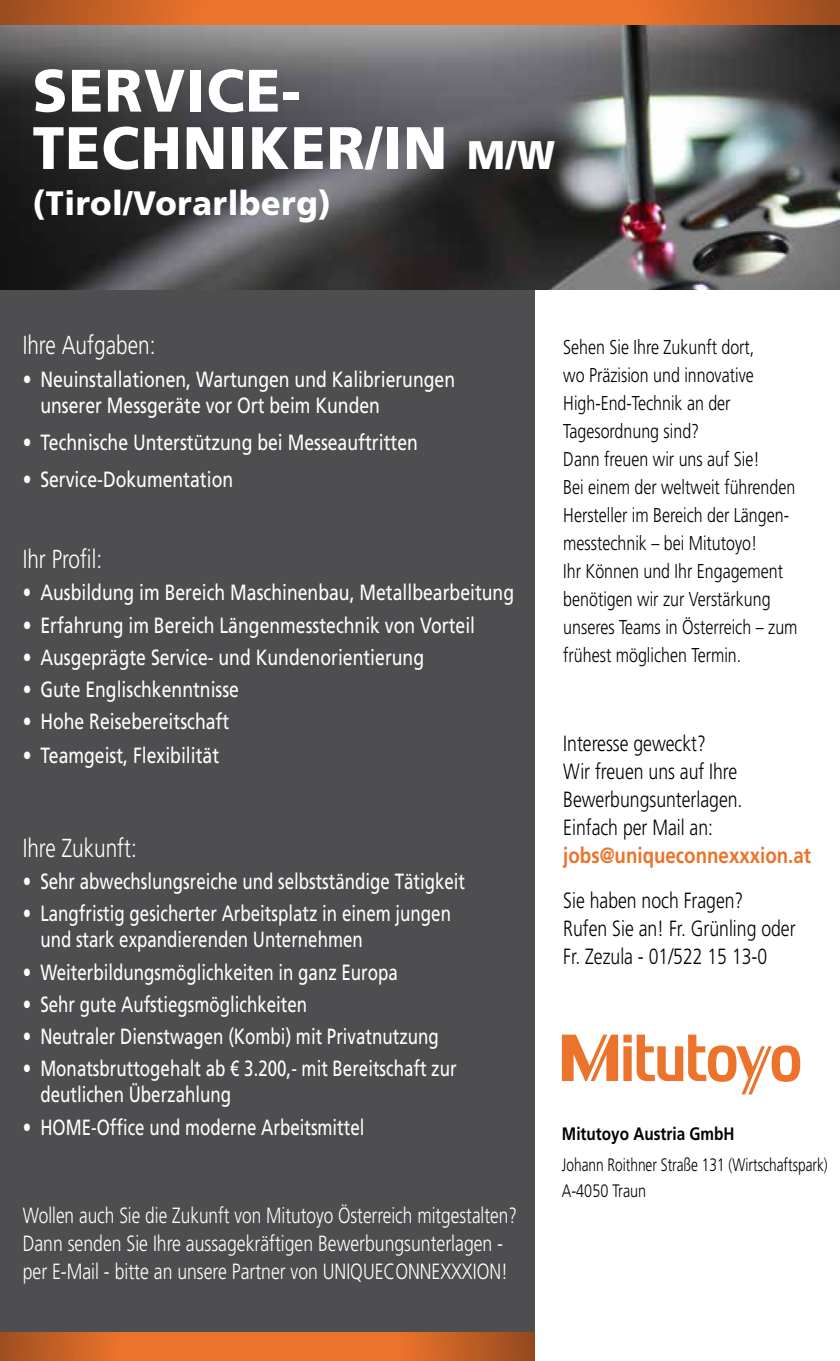
<style>
.page{position:relative;width:840px;height:1361px;background:#fff}
.page>*{position:absolute;margin:0;border:0;box-sizing:border-box;transform-origin:0 0}
.t1{font:900 59.8px/57.4px "Mitutoyo Frutiger";letter-spacing:.02em;color:#fff}
.t2{font:900 33.8px "Mitutoyo Frutiger";letter-spacing:.02em;color:#fff}
.t3{font:300 26px "Mitutoyo Frutiger";color:#fff}
.t4{font:22px/26px "Mitutoyo Frutiger";color:#fff;scale:.96 1}
.t5{font:22px/26px "Mitutoyo Frutiger";color:#fff}
.t6{font:300 22px/28px "Mitutoyo Frutiger";color:#fff}
.t7{font:300 22px/28px "Mitutoyo Frutiger";color:#000}
.t8{font:700 22px "Mitutoyo Frutiger";color:#ec732b}
.t9{font:300 20px/28px "Mitutoyo Frutiger";color:#000}
.t10{font:300 18px/26px "Mitutoyo Frutiger";color:#000;scale:.95 1}
.t11{font:700 18px "Mitutoyo Frutiger";color:#000}
.s1{font-size:39.8px}
</style>
<div class="page">
<div style="left:0;top:281px;width:534px;height:1063px;background:#4e4e50"></div>
<svg style="left:0;top:0;width:839px;height:26px;background:#d56a2b"></svg>
<svg style="left:561px;top:1034px;width:238px;height:60px"></svg>
<img style="left:0;top:26px;width:839px;height:263px">
<svg style="left:0;top:1332px;width:534px;height:29px;background:#d76928"></svg>
<h1 class="t1" style="left:33px;top:62px;width:523px">SERVICE-<br>TECHNIKER/IN <span class="s1">M/W</span></h1>
<h2 class="t2" style="left:33px;top:183px;width:300px">(Tirol/Vorarlberg)</h2>
<p class="t3" style="left:23px;top:331px;width:134px">Ihre Aufgaben:</p>
<p class="t5" style="left:40px;top:366px;width:416px;text-indent:-18px">• Neuinstallationen, Wartungen und Kalibrierungen unserer Messgeräte vor Ort beim Kunden</p>
<p class="t5" style="left:23px;top:429px;width:396px">• Technische Unterstützung bei Messeauftritten</p>
<p class="t5" style="left:23px;top:466px;width:212px">• Service-Dokumentation</p>
<p class="t3" style="left:23px;top:544px;width:81px">Ihr Profil:</p>
<p class="t4" style="left:23px;top:580px;width:513px">• Ausbildung im Bereich Maschinenbau, Metallbearbeitung</p>
<p class="t5" style="left:23px;top:612px;width:453px">• Erfahrung im Bereich Längenmesstechnik von Vorteil</p>
<p class="t5" style="left:23px;top:644px;width:402px">• Ausgeprägte Service- und Kundenorientierung</p>
<p class="t5" style="left:23px;top:676px;width:218px">• Gute Englischkenntnisse</p>
<p class="t5" style="left:23px;top:708px;width:208px">• Hohe Reisebereitschaft</p>
<p class="t5" style="left:23px;top:742px;width:198px">• Teamgeist, Flexibilität</p>
<p class="t3" style="left:23px;top:833px;width:116px">Ihre Zukunft:</p>
<p class="t4" style="left:23px;top:868px;width:462px">• Sehr abwechslungsreiche und selbstständige Tätigkeit</p>
<p class="t4" style="left:40px;top:901px;width:429px;text-indent:-18px">• Langfristig gesicherter Arbeitsplatz in einem jungen und stark expandierenden Unternehmen</p>
<p class="t4" style="left:23px;top:959px;width:392px">• Weiterbildungsmöglichkeiten in ganz Europa</p>
<p class="t4" style="left:23px;top:991px;width:298px">• Sehr gute Aufstiegsmöglichkeiten</p>
<p class="t4" style="left:23px;top:1023px;width:434px">• Neutraler Dienstwagen (Kombi) mit Privatnutzung</p>
<p class="t4" style="left:40px;top:1056px;width:435px;text-indent:-18px">• Monatsbruttogehalt ab € 3.200,- mit Bereitschaft zur deutlichen Überzahlung</p>
<p class="t4" style="left:23px;top:1114px;width:357px">• HOME-Office und moderne Arbeitsmittel</p>
<p class="t6" style="left:23px;top:1201px;width:495px">Wollen auch Sie die Zukunft von Mitutoyo Österreich mitgestalten?<br>Dann senden Sie Ihre aussagekräftigen Bewerbungsunterlagen - per E-Mail - bitte an unsere Partner von UNIQUECONNEXXXION!</p>
<p class="t9" style="left:563px;top:334px;width:236px">Sehen Sie Ihre Zukunft dort,<br>wo Präzision und innovative<br>High-End-Technik an der<br>Tagesordnung sind?<br>Dann freuen wir uns auf Sie!<br>Bei einem der weltweit führenden<br>Hersteller im Bereich der Längen&shy;messtechnik – bei Mitutoyo!<br>Ihr Können und Ihr Engagement benötigen wir zur Verstärkung unseres Teams in Österreich – zum frühest möglichen Termin.</p>
<p class="t7" style="left:563px;top:729px;width:180px">Interesse geweckt?<br>Wir freuen uns auf Ihre<br>Bewerbungsunterlagen.<br>Einfach per Mail an:</p>
<p class="t8" style="left:563px;top:842px;width:249px">jobs@uniqueconnexxxion.at</p>
<p class="t7" style="left:563px;top:886px;width:234px">Sie haben noch Fragen?<br>Rufen Sie an! Fr. Grünling oder<br>Fr. Zezula - 01/522 15 13-0</p>
<p class="t11" style="left:561px;top:1122px;width:174px">Mitutoyo Austria GmbH</p>
<p class="t10" style="left:561px;top:1152px;width:281px">Johann Roithner Straße 131 (Wirtschaftspark)<br>A-4050 Traun</p>
</div>
